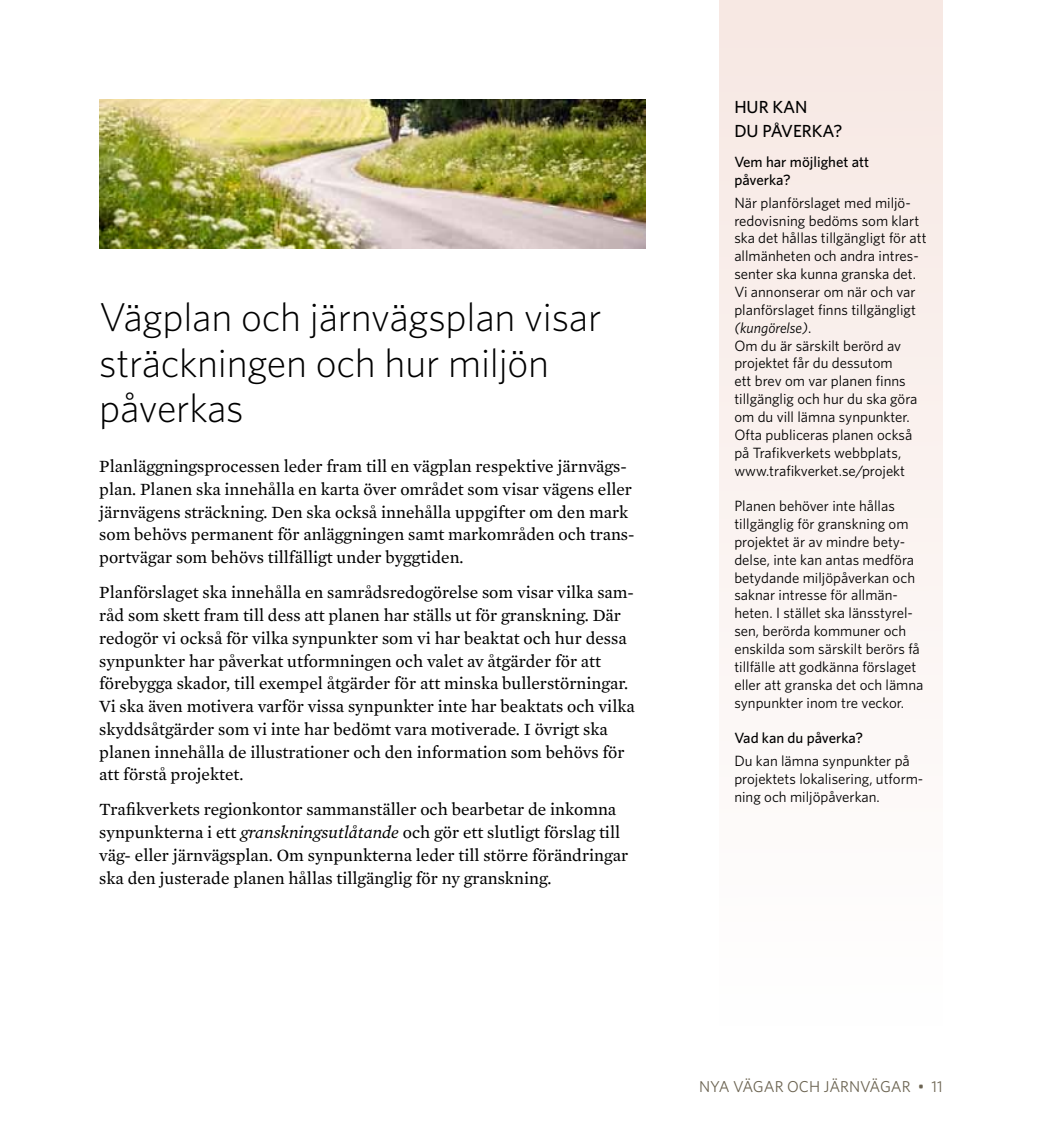
<style>
.page{position:relative;width:1042px;height:1141px;background:#fff}
.page>*{position:absolute;margin:0;border:0;box-sizing:border-box;transform-origin:0 0}
.t1{font:300 40.25px/45.5px "Whitney";letter-spacing:-.005em;color:#000}
.t2{font:17.5px/22.8px "Mercury Text G2";color:#000}
.t3{font:500 17.5px/23.6px "Whitney";color:#000}
.t4{font:15.75px "Whitney";color:#6b6351}
.t5{font:14.88px/17.8px "Whitney";color:#000}
.t6{font:500 14.88px/17.8px "Whitney";color:#000}
.s1{font-style:italic}
</style>
<div class="page">
<div style="left:719px;top:0;width:224px;height:1025px;background:linear-gradient(to right,#faf3f0,#faf3f0)"></div>
<img style="left:99px;top:99px;width:546px;height:149px">
<h1 class="t1" style="left:99px;top:293px;width:504px">Vägplan och järnvägsplan visar sträckningen och hur miljön påverkas</h1>
<p class="t2" style="left:99px;top:454px;width:537px">Planläggningsprocessen leder fram till en vägplan respektive järnvägs&shy;plan. Planen ska innehålla en karta över området som visar vägens eller järnvägens sträckning. Den ska också innehålla uppgifter om den mark som behövs permanent för anläggningen samt markområden och trans&shy;portvägar som behövs tillfälligt under byggtiden.</p>
<p class="t2" style="left:99px;top:580px;width:537px">Planförslaget ska innehålla en samrådsredogörelse som visar vilka sam&shy;råd som skett fram till dess att planen har ställs ut för granskning. Där redogör vi också för vilka synpunkter som vi har beaktat och hur dessa synpunkter har påverkat utformningen och valet av åtgärder för att förebygga skador, till exempel åtgärder för att minska bullerstörningar.<br>Vi ska även motivera varför vissa synpunkter inte har beaktats och vilka skyddsåtgärder som vi inte har bedömt vara motiverade. I övrigt ska planen innehålla de illustrationer och den information som behövs för att förstå projektet.</p>
<p class="t2" style="left:99px;top:797px;width:530px">Trafikverkets regionkontor sammanställer och bearbetar de inkomna synpunkterna i ett <span class="s1">granskningsutlåtande</span> och gör ett slutligt förslag till väg- eller järnvägsplan. Om synpunkterna leder till större förändringar ska den justerade planen hållas tillgänglig för ny granskning.</p>
<p class="t3" style="left:734px;top:95px;width:110px">Hur kan<br>du påverka?</p>
<p class="t6" style="left:734px;top:153px;width:136px">Vem har möjlighet att påverka?</p>
<p class="t5" style="left:734px;top:193px;width:194px">När planförslaget med miljö&shy;redovisning bedöms som klart ska det hållas tillgängligt för att allmänheten och andra intres&shy;senter ska kunna granska det.<br>Vi annonserar om när och var planförslaget finns tillgängligt <span class="s1">(kungörelse)</span>.<br>Om du är särskilt berörd av projektet får du dessutom<br>ett brev om var planen finns tillgänglig och hur du ska göra om du vill lämna synpunkter.<br>Ofta publiceras planen också på Trafikverkets webbplats, www.trafikverket.se/projekt</p>
<p class="t5" style="left:734px;top:497px;width:191px">Planen behöver inte hållas tillgänglig för granskning om projektet är av mindre bety&shy;delse, inte kan antas medföra betydande miljöpåverkan och saknar intresse för allmän&shy;heten. I stället ska länsstyrel&shy;sen, berörda kommuner och enskilda som särskilt berörs få tillfälle att godkänna förslaget eller att granska det och lämna synpunkter inom tre veckor.</p>
<p class="t6" style="left:734px;top:729px;width:130px">Vad kan du påverka?</p>
<p class="t5" style="left:734px;top:752px;width:191px">Du kan lämna synpunkter på projektets lokalisering, utform&shy;ning och miljöpåverkan.</p>
<p class="t4" style="left:699px;top:1076px;width:245px">nya vägar och järnvägar • 11</p>
</div>
